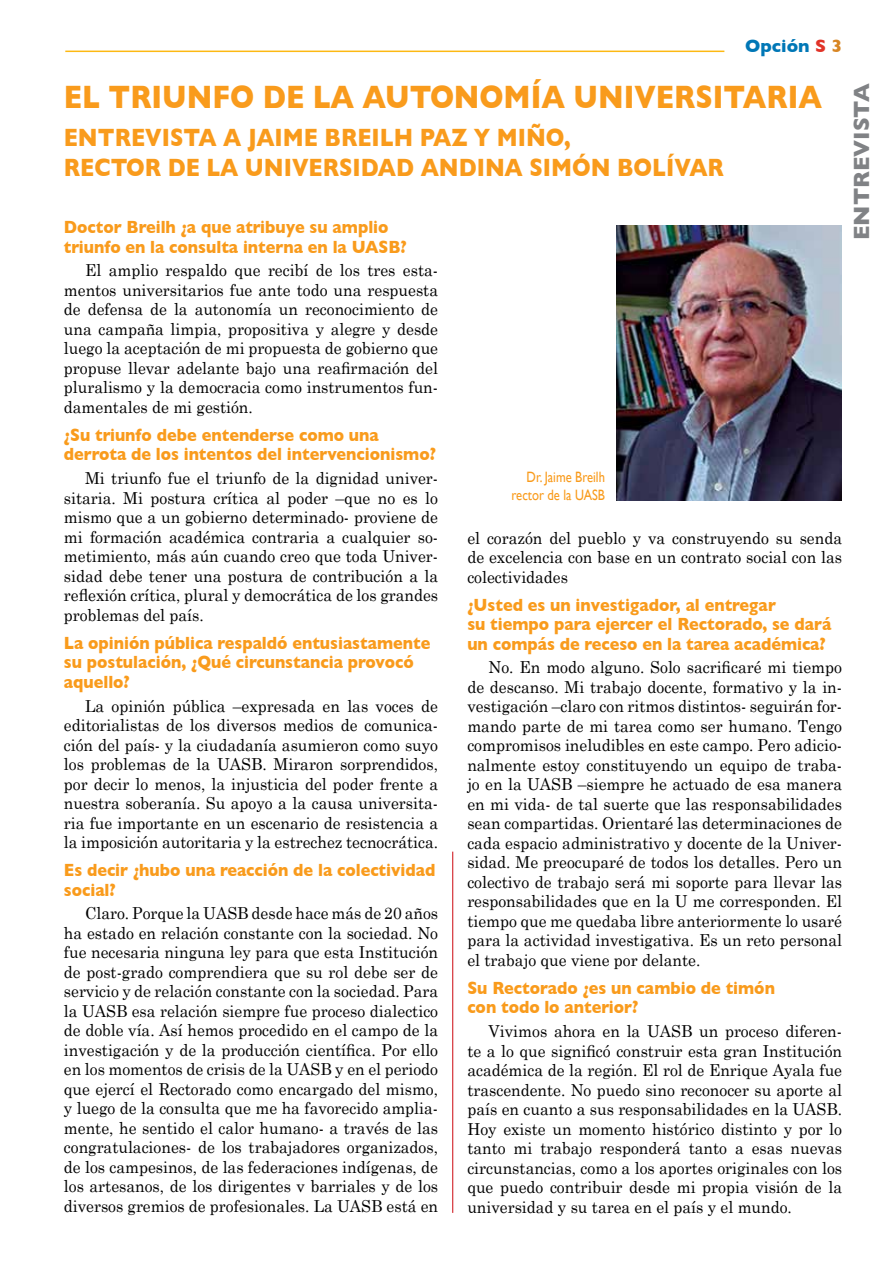
<style>
.page{position:relative;width:893px;height:1276px;background:#fff}
.page>*{position:absolute;margin:0;border:0;box-sizing:border-box;transform-origin:0 0}
.t1{font:700 33px "Gill Sans";color:#f99b1c;scale:.86 1}
.t2{font:700 25.5px "Gill Sans";color:#f99b1c;scale:.86 1}
.t3{font:700 22.5px "Gill Sans";color:#808285}
.t4{font:700 18px/19.5px "Gill Sans";color:#f99b1c;scale:.9 1}
.t5{font:700 18px "Gill Sans";color:#0077b6}
.t6{font:16.5px/19.5px "Century Schoolbook";color:#000;text-align:justify;scale:.95 1}
.t7{font:15px/18px "Gill Sans";color:#f99b1c;text-align:right;scale:.84 1}
.s1{color:#e13328}
.s2{color:#d88624}
</style>
<div class="page">
<img style="left:617px;top:225px;width:225px;height:276px">
<hr style="left:452px;top:851px;width:1px;height:361px;background:#d2232a">
<hr style="left:65px;top:51px;width:659px;height:1px;background:#fdb913">
<p class="t5" style="left:745px;top:35px;width:98px">Opción <span class="s1">S</span> <span class="s2">3</span></p>
<h1 class="t1" style="left:64px;top:77px;width:883px">EL TRIUNFO DE LA AUTONOMÍA UNIVERSITARIA</h1>
<h2 class="t2" style="left:64px;top:123px;width:36px">Entrevista</h2>
<h2 class="t2" style="left:223px;top:123px;width:58px">a Jaime</h2>
<h2 class="t2" style="left:325px;top:123px;width:35px">Breil</h2>
<h2 class="t2" style="left:394px;top:123px;width:207px">h PAZ Y MIÑO,</h2>
<h2 class="t2" style="left:64px;top:153px;width:39px">Rector</h2>
<h2 class="t2" style="left:168px;top:153px;width:130px">de la Universidad</h2>
<h2 class="t2" style="left:421px;top:153px;width:42px">Andina</h2>
<h2 class="t2" style="left:529px;top:153px;width:140px">Simón Bolívar</h2>
<p class="t4" style="left:64px;top:217px;width:362px">Doctor Breilh ¿a que atribuye su amplio</p>
<p class="t4" style="left:64px;top:237px;width:382px">triunfo en la consulta interna en la UASB?</p>
<p class="t6" style="left:64px;top:260px;width:395px;text-indent:21px">El amplio respaldo que recibí de los tres esta&shy;mentos universitarios fue ante todo una respuesta de defensa de la autonomía un reconocimiento de una campaña limpia, propositiva y alegre y desde luego la aceptación de mi propuesta de gobierno que propuse llevar adelante bajo una reafirmación del pluralismo y la democracia como instrumentos fun&shy;damentales de mi gestión.</p>
<p class="t4" style="left:64px;top:425px;width:415px">¿Su triunfo debe entenderse como una derrota de los intentos del intervencionismo?</p>
<p class="t6" style="left:64px;top:468px;width:395px;text-indent:21px">Mi triunfo fue el triunfo de la dignidad univer&shy;sitaria. Mi postura crítica al poder –que no es lo mismo que a un gobierno determinado- proviene de mi formación académica contraria a cualquier so&shy;metimiento, más aún cuando creo que toda Univer&shy;sidad debe tener una postura de contribución a la reflexión crítica, plural y democrática de los grandes problemas del país.</p>
<p class="t4" style="left:64px;top:633px;width:409px">La opinión pública respaldó entusiastamente su postulación, ¿Qué circunstancia provocó aquello?</p>
<p class="t6" style="left:64px;top:695px;width:395px;text-indent:21px">La opinión pública –expresada en las voces de editorialistas de los diversos medios de comunica&shy;ción del país- y la ciudadanía asumieron como suyo los problemas de la UASB. Miraron sorprendidos, por decir lo menos, la injusticia del poder frente a nuestra soberanía. Su apoyo a la causa universita&shy;ria fue importante en un escenario de resistencia a la imposición autoritaria y la estrechez tecnocrática.</p>
<p class="t4" style="left:64px;top:860px;width:414px">Es decir ¿hubo una reacción de la colectividad social?</p>
<p class="t6" style="left:64px;top:903px;width:395px;text-indent:21px">Claro. Porque la UASB desde hace más de 20 años ha estado en relación constante con la sociedad. No fue necesaria ninguna ley para que esta Institución de post-grado comprendiera que su rol debe ser de servicio y de relación constante con la sociedad. Para la UASB esa relación siempre fue proceso dialectico de doble vía. Así hemos procedido en el campo de la investigación y de la producción científica. Por ello en los momentos de crisis de la UASB y en el periodo que ejercí el Rectorado como encargado del mismo, y luego de la consulta que me ha favorecido amplia&shy;mente, he sentido el calor humano- a través de las congratulaciones- de los trabajadores organizados, de los campesinos, de las federaciones indígenas, de los artesanos, de los dirigentes v barriales y de los diversos gremios de profesionales. La UASB está en</p>
<p class="t7" style="left:512px;top:468px;width:113px">Dr. Jaime Breilh rector de la UASB</p>
<p class="t6" style="left:467px;top:527px;width:396px">el corazón del pueblo y va construyendo su senda de excelencia con base en un contrato social con las colectividades</p>
<p class="t4" style="left:467px;top:594px;width:406px">¿Usted es un investigador, al entregar<br>su tiempo para ejercer el Rectorado, se dará un compás de receso en la tarea académica?</p>
<p class="t6" style="left:467px;top:657px;width:396px;text-indent:21px">No. En modo alguno. Solo sacrificaré mi tiempo de descanso. Mi trabajo docente, formativo y la in&shy;vestigación –claro con ritmos distintos- seguirán for&shy;mando parte de mi tarea como ser humano. Tengo compromisos ineludibles en este campo. Pero adicio&shy;nalmente estoy constituyendo un equipo de traba&shy;jo en la UASB –siempre he actuado de esa manera en mi vida- de tal suerte que las responsabilidades sean compartidas. Orientaré las determinaciones de cada espacio administrativo y docente de la Univer&shy;sidad. Me preocuparé de todos los detalles. Pero un colectivo de trabajo será mi soporte para llevar las responsabilidades que en la U me corresponden. El tiempo que me quedaba libre anteriormente lo usaré para la actividad investigativa. Es un reto personal el trabajo que viene por delante.</p>
<p class="t4" style="left:467px;top:978px;width:343px">Su Rectorado ¿es un cambio de timón con todo lo anterior?</p>
<p class="t6" style="left:467px;top:1021px;width:396px;text-indent:21px">Vivimos ahora en la UASB un proceso diferen&shy;te a lo que significó construir esta gran Institución académica de la región. El rol de Enrique Ayala fue trascendente. No puedo sino reconocer su aporte al país en cuanto a sus responsabilidades en la UASB.<br>Hoy existe un momento histórico distinto y por lo tanto mi trabajo responderá tanto a esas nuevas circunstancias, como a los aportes originales con los que puedo contribuir desde mi propia visión de la universidad y su tarea en el país y el mundo.</p>
<h3 class="t3" style="left:848px;top:240px;width:158px;rotate:-90deg">ENTREVISTA</h3>
</div>
